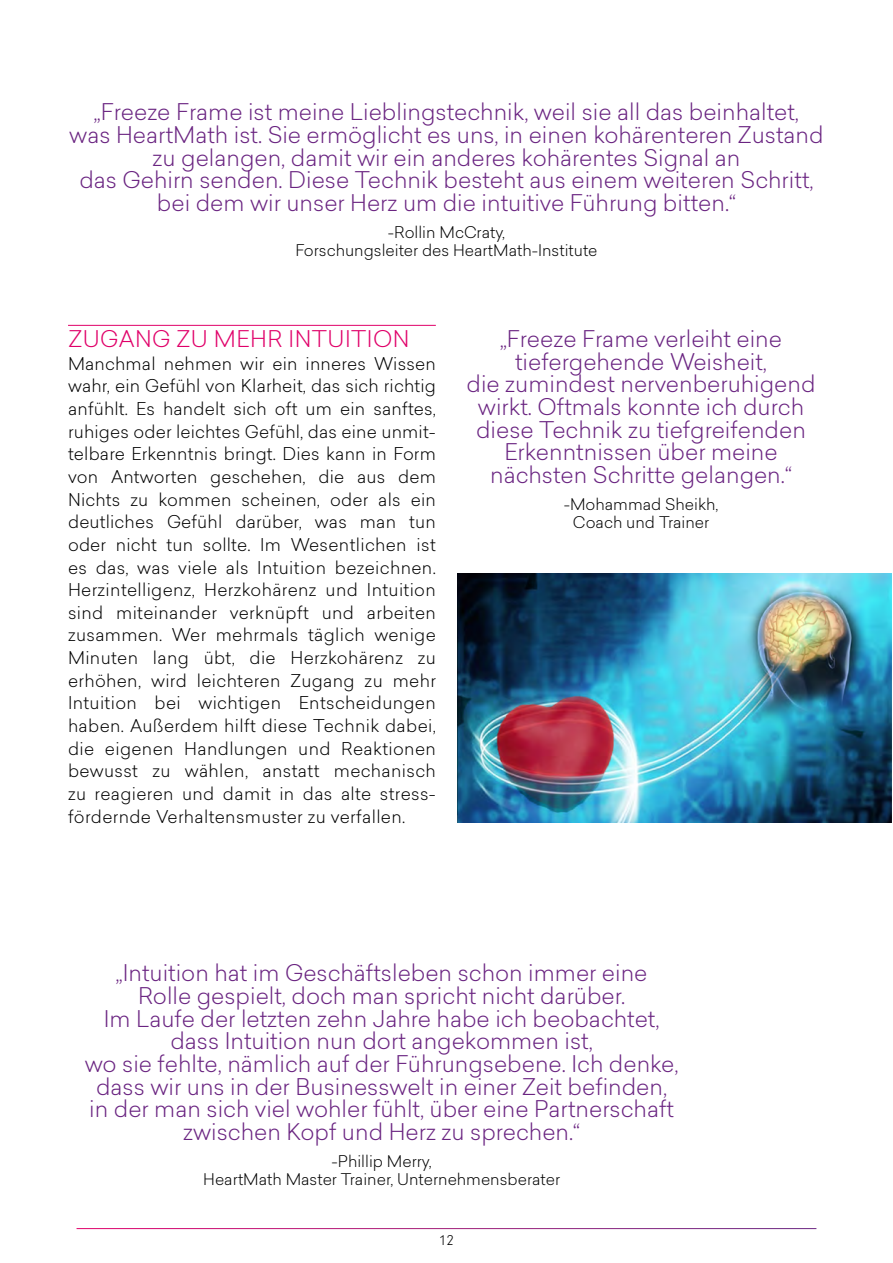
<style>
.page{position:relative;width:893px;height:1263px;background:#fff}
.page>*{position:absolute;margin:0;border:0;box-sizing:border-box;transform-origin:0 0}
.t1{font:300 22.5px/22.6px "Sailec";color:#6a2481;text-align:center}
.t2{font:300 22.5px "Sailec";letter-spacing:.02em;color:#e00069}
.t3{font:300 17.25px/22.6px "Sailec";letter-spacing:.02em;color:#000;text-align:justify}
.t4{font:300 15.75px/18px "Sailec";color:#000;text-align:center}
.t5{font:300 15px "Neuzeit Gro";color:#000}
</style>
<div class="page">
<hr style="left:68px;top:325px;width:368px;height:1px;background:#e00069">
<img style="left:457px;top:573px;width:435px;height:250px">
<p class="t1" style="left:69px;top:100px;width:756px">„Freeze Frame ist meine Lieblingstechnik, weil sie all das beinhaltet,<br>was HeartMath ist. Sie ermöglicht es uns, in einen kohärenteren Zustand zu gelangen, damit wir ein anderes kohärentes Signal an<br>das Gehirn senden. Diese Technik besteht aus einem weiteren Schritt, bei dem wir unser Herz um die intuitive Führung bitten.“</p>
<p class="t4" style="left:295px;top:223px;width:303px">-Rollin McCraty,<br>Forschungsleiter des HeartMath-Institute</p>
<p class="t2" style="left:68px;top:323px;width:343px">ZUGANG ZU MEHR INTUITION</p>
<p class="t3" style="left:68px;top:351px;width:369px">Manchmal nehmen wir ein inneres Wissen wahr, ein Gefühl von Klarheit, das sich richtig anfühlt. Es handelt sich oft um ein sanftes, ruhiges oder leichtes Gefühl, das eine unmit&shy;telbare Erkenntnis bringt. Dies kann in Form von Antworten geschehen, die aus dem Nichts zu kommen scheinen, oder als ein deutliches Gefühl darüber, was man tun oder nicht tun sollte. Im Wesentlichen ist es das, was viele als Intuition bezeichnen.<br>Herzintelligenz, Herzkohärenz und Intuition sind miteinander verknüpft und arbeiten zusammen. Wer mehrmals täglich wenige Minuten lang übt, die Herzkohärenz zu erhöhen, wird leichteren Zugang zu mehr Intuition bei wichtigen Entscheidungen haben. Außerdem hilft diese Technik dabei, die eigenen Handlungen und Reaktionen bewusst zu wählen, anstatt mechanisch zu reagieren und damit in das alte stress&shy;fördernde Verhaltensmuster zu verfallen.</p>
<p class="t1" style="left:466px;top:327px;width:351px">„Freeze Frame verleiht eine tiefergehende Weisheit,<br>die zumindest nervenberuhigend wirkt. Oftmals konnte ich durch diese Technik zu tiefgreifenden<br>Erkenntnissen über meine nächsten Schritte gelangen.“</p>
<p class="t4" style="left:564px;top:495px;width:156px">-Mohammad Sheikh,<br>Coach und Trainer</p>
<p class="t1" style="left:85px;top:961px;width:595px">„Intuition hat im Geschäftsleben schon immer eine<br>Rolle gespielt, doch man spricht nicht darüber.<br>Im Laufe der letzten zehn Jahre habe ich beobachtet, dass Intuition nun dort angekommen ist,<br>wo sie fehlte, nämlich auf der Führungsebene. Ich denke, dass wir uns in der Businesswelt in einer Zeit befinden, in der man sich viel wohler fühlt, über eine Partnerschaft zwischen Kopf und Herz zu sprechen.“</p>
<p class="t4" style="left:203px;top:1151px;width:358px">-Phillip Merry,<br>HeartMath Master Trainer, Unternehmensberater</p>
<p class="t5" style="left:439px;top:1232px;width:16px">12</p>
</div>
